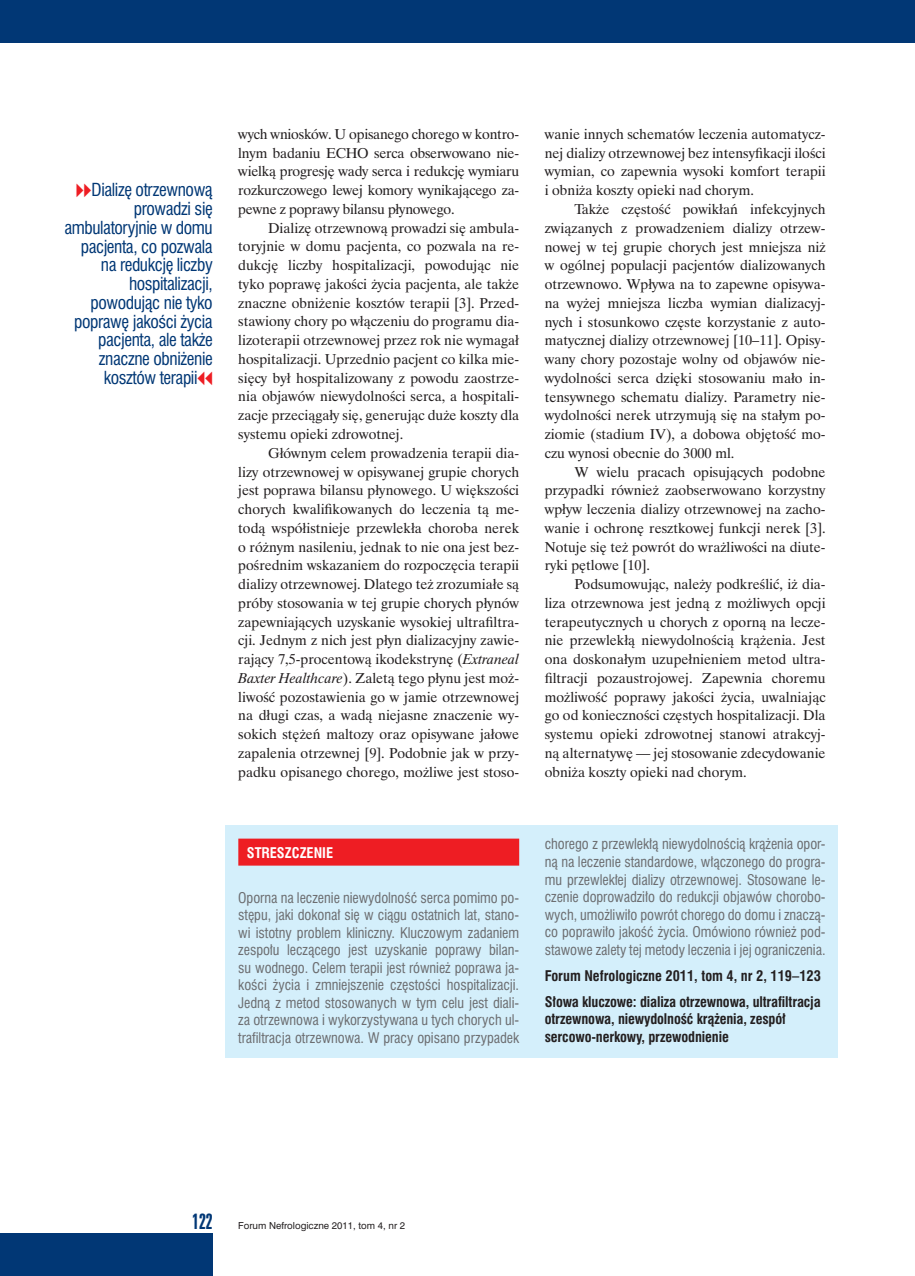
<style>
.page{position:relative;width:915px;height:1276px;background:#fff}
.page>*{position:absolute;margin:0;border:0;box-sizing:border-box;transform-origin:0 0}
.t1{font:18px "Swis 924 PL";color:#013775}
.t2{font:16.5px/18.8px "Swis 721 Cn PL";letter-spacing:-.025em;color:#013775;text-align:right}
.t3{font:14.25px/18.8px "Time Ibis EE";color:#231f20;text-align:justify}
.t4{font:13.5px/17.5px "Swis 721 Cn PL";letter-spacing:-.005em;color:#6c6d70;text-align:justify}
.t5{font:700 13.5px/26.1px "Swis 721 Cn PL";letter-spacing:-.01em;color:#231f20}
.t6{font:700 13.5px "Swis 721 Cn PL";color:#fff}
.t7{font:9px "Swis 721 PL";color:#231f20}
.s1{font-family:"Newspaper Pi PL";color:#ee1d23}
.s2{font-style:italic}
</style>
<div class="page">
<div style="left:0;top:0;width:893px;height:43px;background:#013775"></div>
<div style="left:0;top:1233px;width:213px;height:43px;background:#013775"></div>
<div style="left:893px;top:0;width:21px;height:43px;background:#013775"></div>
<div style="left:225px;top:826px;width:613px;height:232px;background:#d4effb"></div>
<div style="left:238px;top:838px;width:281px;height:27px;background:#ee1d23"></div>
<p class="t2" style="left:64px;top:181px;width:150px"><span class="s1">VV</span>Dializę otrzewnową prowadzi się ambulatoryjnie w domu pacjenta, co pozwala na redukcję liczby hospitalizacji, powodując nie tyko poprawę jakości życia pacjenta, ale także znaczne obniżenie kosztów terapii<span class="s1">CC</span></p>
<p class="t3" style="left:238px;top:124px;width:282px">wych wniosków. U opisanego chorego w kontro&shy;lnym badaniu ECHO serca obserwowano nie&shy;wielką progresję wady serca i redukcję wymiaru rozkurczowego lewej komory wynikającego za&shy;pewne z poprawy bilansu płynowego.</p>
<p class="t3" style="left:238px;top:218px;width:282px;text-indent:30px">Dializę otrzewnową prowadzi się ambula&shy;toryjnie w domu pacjenta, co pozwala na re&shy;dukcję liczby hospitalizacji, powodując nie tyko poprawę jakości życia pacjenta, ale także znaczne obniżenie kosztów terapii [3]. Przed&shy;stawiony chory po włączeniu do programu dia&shy;lizoterapii otrzewnowej przez rok nie wymagał hospitalizacji. Uprzednio pacjent co kilka mie&shy;sięcy był hospitalizowany z powodu zaostrze&shy;nia objawów niewydolności serca, a hospitali&shy;zacje przeciągały się, generując duże koszty dla systemu opieki zdrowotnej.</p>
<p class="t3" style="left:238px;top:443px;width:282px;text-indent:30px">Głównym celem prowadzenia terapii dia&shy;lizy otrzewnowej w opisywanej grupie chorych jest poprawa bilansu płynowego. U większości chorych kwalifikowanych do leczenia tą me&shy;todą współistnieje przewlekła choroba nerek o różnym nasileniu, jednak to nie ona jest bez&shy;pośrednim wskazaniem do rozpoczęcia terapii dializy otrzewnowej. Dlatego też zrozumiałe są próby stosowania w tej grupie chorych płynów zapewniających uzyskanie wysokiej ultrafiltra&shy;cji. Jednym z nich jest płyn dializacyjny zawie&shy;rający 7,5-procentową ikodekstrynę (<span class="s2">Extraneal Baxter Healthcare</span>). Zaletą tego płynu jest moż&shy;liwość pozostawienia go w jamie otrzewnowej na długi czas, a wadą niejasne znaczenie wy&shy;sokich stężeń maltozy oraz opisywane jałowe zapalenia otrzewnej [9]. Podobnie jak w przy&shy;padku opisanego chorego, możliwe jest stoso-</p>
<p class="t6" style="left:247px;top:844px;width:88px">Streszczenie</p>
<p class="t4" style="left:238px;top:888px;width:282px">Oporna na leczenie niewydolność serca pomimo po&shy;stępu, jaki dokonał się w ciągu ostatnich lat, stano&shy;wi istotny problem kliniczny. Kluczowym zadaniem zespołu leczącego jest uzyskanie poprawy bilan&shy;su wodnego. Celem terapii jest również poprawa ja&shy;kości życia i zmniejszenie częstości hospitalizacji.<br>Jedną z metod stosowanych w tym celu jest diali&shy;za otrzewnowa i wykorzystywana u tych chorych ul&shy;trafiltracja otrzewnowa. W pracy opisano przypadek</p>
<p class="t3" style="left:544px;top:125px;width:282px">wanie innych schematów leczenia automatycz&shy;nej dializy otrzewnowej bez intensyfikacji ilości wymian, co zapewnia wysoki komfort terapii i obniża koszty opieki nad chorym.</p>
<p class="t3" style="left:544px;top:200px;width:282px;text-indent:30px">Także częstość powikłań infekcyjnych związanych z prowadzeniem dializy otrzew&shy;nowej w tej grupie chorych jest mniejsza niż w ogólnej populacji pacjentów dializowanych otrzewnowo. Wpływa na to zapewne opisywa&shy;na wyżej mniejsza liczba wymian dializacyj&shy;nych i stosunkowo częste korzystanie z auto&shy;matycznej dializy otrzewnowej [10–11]. Opisy&shy;wany chory pozostaje wolny od objawów nie&shy;wydolności serca dzięki stosowaniu mało in&shy;tensywnego schematu dializy. Parametry nie&shy;wydolności nerek utrzymują się na stałym po&shy;ziomie (stadium IV), a dobowa objętość mo&shy;czu wynosi obecnie do 3000 ml.</p>
<p class="t3" style="left:544px;top:462px;width:282px;text-indent:30px">W wielu pracach opisujących podobne przypadki również zaobserwowano korzystny wpływ leczenia dializy otrzewnowej na zacho&shy;wanie i ochronę resztkowej funkcji nerek [3].<br>Notuje się też powrót do wrażliwości na diute&shy;ryki pętlowe [10].</p>
<p class="t3" style="left:544px;top:575px;width:282px;text-indent:30px">Podsumowując, należy podkreślić, iż dia&shy;liza otrzewnowa jest jedną z możliwych opcji terapeutycznych u chorych z oporną na lecze&shy;nie przewlekłą niewydolnością krążenia. Jest ona doskonałym uzupełnieniem metod ultra&shy;filtracji pozaustrojowej. Zapewnia choremu możliwość poprawy jakości życia, uwalniając go od konieczności częstych hospitalizacji. Dla systemu opieki zdrowotnej stanowi atrakcyj&shy;ną alternatywę — jej stosowanie zdecydowanie obniża koszty opieki nad chorym.</p>
<p class="t4" style="left:544px;top:835px;width:282px">chorego z przewlekłą niewydolnością krążenia opor&shy;ną na leczenie standardowe, włączonego do progra&shy;mu przewlekłej dializy otrzewnowej. Stosowane le&shy;czenie doprowadziło do redukcji objawów chorobo&shy;wych, umożliwiło powrót chorego do domu i znaczą&shy;co poprawiło jakość życia. Omówiono również pod&shy;stawowe zalety tej metody leczenia i jej ograniczenia.</p>
<p class="t5" style="left:544px;top:962px;width:277px">Forum Nefrologiczne 2011, tom 4, nr 2, 119–123<br>Słowa kluczowe: dializa otrzewnowa, ultrafiltracja</p>
<p class="t5" style="left:544px;top:1010px;width:242px;line-height:17.5px">otrzewnowa, niewydolność krążenia, zespół sercowo-nerkowy, przewodnienie</p>
<p class="t1" style="left:192px;top:1209px;width:22px">122</p>
<p class="t7" style="left:238px;top:1220px;width:168px">Forum Nefrologiczne 2011, tom 4, nr 2</p>
</div>
